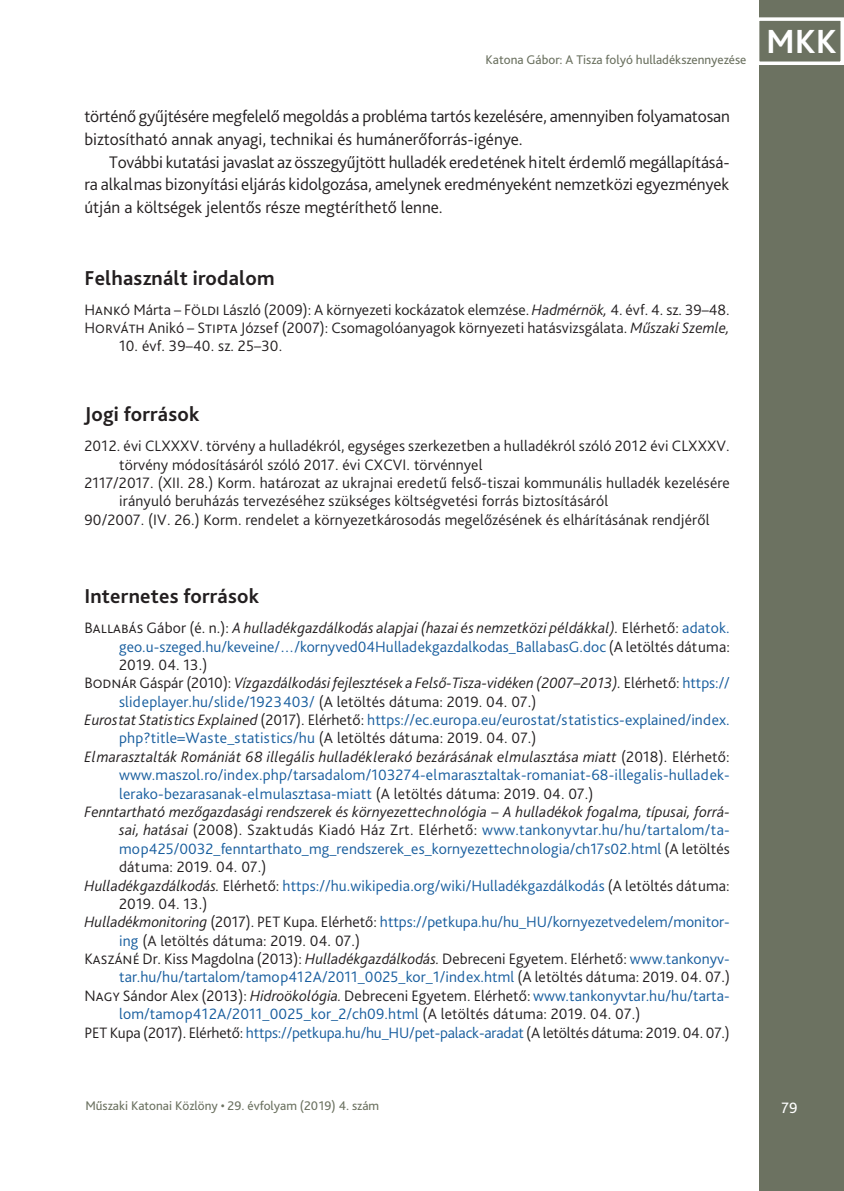
<style>
.page{position:relative;width:844px;height:1191px;background:#fff}
.page>*{position:absolute;margin:0;border:0;box-sizing:border-box;transform-origin:0 0}
.t1{font:700 35px "Bliss Pro";color:#fff}
.IRODALOMJEGYZÉK___cí{font:700 21px "Bliss Pro";letter-spacing:.01em;color:#231f20}
.Szöveg{font:300 17.5px/22.8px "Bliss Pro";color:#231f20}
.Irodalomjegyzék{font:300 15.75px/18.4px "Bliss Pro";letter-spacing:.01em;color:#231f20}
.Irodalomjegyzék-2{font:300 15.75px/18.4px "Bliss Pro";letter-spacing:.01em;color:#175d9e;text-align:justify}
.Irodalomjegyzék-3{font:italic 300 15.75px/18.4px "Bliss Pro";color:#231f20}
.Irodalomjegyzék-4{font:300 15.75px "Bliss Pro";letter-spacing:-.01em;color:#231f20}
.t2{font:15.75px "Bliss Pro";color:#fff}
.t3{font:13.12px "Bliss Pro";color:#6c7261}
.s1{font-style:italic}
.s2{color:#231f20}
.s3{font-style:italic;color:#231f20}
.s4{font-style:normal}
.s5{font-style:normal;color:#175d9e}
.s6{color:#175d9e}
</style>
<div class="page">
<div style="left:759px;top:0;width:84px;height:1191px;background:#6c7261"></div>
<div style="left:755px;top:17px;width:88px;height:48px;border:4px solid #fff"></div>
<p class="t3" style="left:485px;top:51px;width:262px">Katona Gábor: A Tisza folyó hulladékszennyezése</p>
<p class="Szöveg" style="left:84px;top:104px;width:647px">történő gyűjtésére megfelelő megoldás a probléma tartós kezelésére, amennyiben folyamatosan biztosítható annak anyagi, technikai és humánerőforrás-igénye.</p>
<p class="Szöveg" style="left:84px;top:150px;width:646px;text-align:justify;text-indent:25px">További kutatási javaslat az összegyűjtött hulladék eredetének hitelt érdemlő megállapításá&shy;ra alkalmas bizonyítási eljárás kidolgozása, amelynek eredményeként nemzetközi egyezmények útján a költségek jelentős része megtéríthető lenne.</p>
<p class="IRODALOMJEGYZÉK___cí" style="left:84px;top:265px;width:192px">Felhasznált irodalom</p>
<p class="Irodalomjegyzék" style="left:84px;top:300px;width:646px">Hankó Márta – Földi László (2009): A környezeti kockázatok elemzése. <span class="s1">Hadmérnök,</span> 4. évf. 4. sz. 39–48.</p>
<p class="Irodalomjegyzék" style="left:84px;top:318px;width:646px">Horváth Anikó – Stipta József (2007): Csomagolóanyagok környezeti hatásvizsgálata. <span class="s1">Műszaki Szemle,</span></p>
<p class="Irodalomjegyzék" style="left:119px;top:336px;width:164px">10. évf. 39–40. sz. 25–30.</p>
<p class="IRODALOMJEGYZÉK___cí" style="left:84px;top:401px;width:116px">Jogi források</p>
<p class="Irodalomjegyzék" style="left:119px;top:436px;width:612px;text-indent:-35px">2012. évi CLXXXV. törvény a hulladékról, egységes szerkezetben a hulladékról szóló 2012 évi CLXXXV. törvény módosításáról szóló 2017. évi CXCVI. törvénnyel</p>
<p class="Irodalomjegyzék" style="left:119px;top:473px;width:612px;text-indent:-35px">2117/2017. (XII. 28.) Korm. határozat az ukrajnai eredetű felső-tiszai kommunális hulladék kezelésére irányuló beruházás tervezéséhez szükséges költségvetési forrás biztosításáról</p>
<p class="Irodalomjegyzék" style="left:84px;top:510px;width:626px">90/2007. (IV. 26.) Korm. rendelet a környezetkárosodás megelőzésének és elhárításának rendjéről</p>
<h1 class="t1" style="left:765px;top:20px;width:72px">MKK</h1>
<p class="IRODALOMJEGYZÉK___cí" style="left:84px;top:583px;width:176px">Internetes források</p>
<p class="Irodalomjegyzék-2" style="left:119px;top:618px;width:612px;text-indent:-35px"><span class="s2">Ballabás Gábor (é. n.):</span> <span class="s3">A hulladékgazdálkodás alapjai (hazai és nemzetközi példákkal).</span> <span class="s2">Elérhető:</span> adatok. geo.u-szeged.hu/keveine/…/kornyved04Hulladekgazdalkodas_BallabasG.doc <span class="s2">(A letöltés dátuma:<br>2019. 04. 13.)</span></p>
<p class="Irodalomjegyzék-3" style="left:119px;top:673px;width:612px;text-indent:-35px"><span class="s4">Bodnár Gáspár (2010):</span> Vízgazdálkodási fejlesztések a Felső-Tisza-vidéken (2007–2013). <span class="s4">Elérhető:</span> <span class="s5">https:// slideplayer.hu/slide/1923403/</span> <span class="s4">(A letöltés dátuma: 2019. 04. 07.)</span></p>
<p class="Irodalomjegyzék-2" style="left:119px;top:710px;width:612px;text-indent:-35px"><span class="s3">Eurostat Statistics Explained</span> <span class="s2">(2017). Elérhető:</span> https://ec.europa.eu/eurostat/statistics-explained/index. php?title=Waste_statistics/hu <span class="s2">(A letöltés dátuma: 2019. 04. 07.)</span></p>
<p class="Irodalomjegyzék-2" style="left:119px;top:747px;width:612px;text-indent:-35px"><span class="s3">Elmarasztalták Romániát 68 illegális hulladéklerakó bezárásának elmulasztása miatt</span> <span class="s2">(2018). Elérhető: </span>www.maszol.ro/index.php/tarsadalom/103274-elmarasztaltak-romaniat-68-illegalis-hulladek&shy;lerako-bezarasanak-elmulasztasa-miatt <span class="s2">(A letöltés dátuma: 2019. 04. 07.)</span></p>
<p class="Irodalomjegyzék-2" style="left:119px;top:802px;width:612px;text-indent:-35px"><span class="s3">Fenntartható mezőgazdasági rendszerek és környezettechnológia</span> <span class="s2">–</span> <span class="s3">A hulladékok fogalma, típusai, forrá&shy;sai, hatásai</span> <span class="s2">(2008). Szaktudás Kiadó Ház Zrt. Elérhető:</span> www.tankonyvtar.hu/hu/tartalom/ta&shy;mop425/0032_fenntarthato_mg_rendszerek_es_kornyezettechnologia/ch17s02.html <span class="s2">(A letöltés dátuma: 2019. 04. 07.)</span></p>
<p class="Irodalomjegyzék-2" style="left:119px;top:875px;width:612px;text-indent:-35px"><span class="s3">Hulladékgazdálkodás.</span> <span class="s2">Elérhető:</span> https://hu.wikipedia.org/wiki/Hulladékgazdálkodás <span class="s2">(A letöltés dátuma:<br>2019. 04. 13.)</span></p>
<p class="Irodalomjegyzék" style="left:119px;top:912px;width:612px;text-indent:-35px"><span class="s1">Hulladékmonitoring</span> (2017). PET Kupa. Elérhető: <span class="s6">https://petkupa.hu/hu_HU/kornyezetvedelem/monitor&shy;ing</span> (A letöltés dátuma: 2019. 04. 07.)</p>
<p class="Irodalomjegyzék" style="left:84px;top:949px;width:647px;text-align:right">Kaszáné Dr. Kiss Magdolna (2013): <span class="s1">Hulladékgazdálkodás.</span> Debreceni Egyetem. Elérhető: <span class="s6">www.tankonyv&shy;tar.hu/hu/tartalom/tamop412A/2011_0025_kor_1/index.html</span> (A letöltés dátuma: 2019. 04. 07.)</p>
<p class="Irodalomjegyzék" style="left:119px;top:986px;width:612px;text-indent:-35px">Nagy Sándor Alex (2013): <span class="s1">Hidroökológia.</span> Debreceni Egyetem. Elérhető:<span class="s6">www.tankonyvtar.hu/hu/tarta&shy;lom/tamop412A/2011_0025_kor_2/ch09.html</span> (A letöltés dátuma: 2019. 04. 07.)</p>
<p class="Irodalomjegyzék-4" style="left:84px;top:1022px;width:646px">PET Kupa (2017). Elérhető: <span class="s6">https://petkupa.hu/hu_HU/pet-palack-aradat</span> (A letöltés dátuma: 2019. 04. 07.)</p>
<p class="t3" style="left:85px;top:1098px;width:295px">Műszaki Katonai Közlöny • 29. évfolyam (2019) 4. szám</p>
<p class="t2" style="left:781px;top:1098px;width:18px">79</p>
</div>
